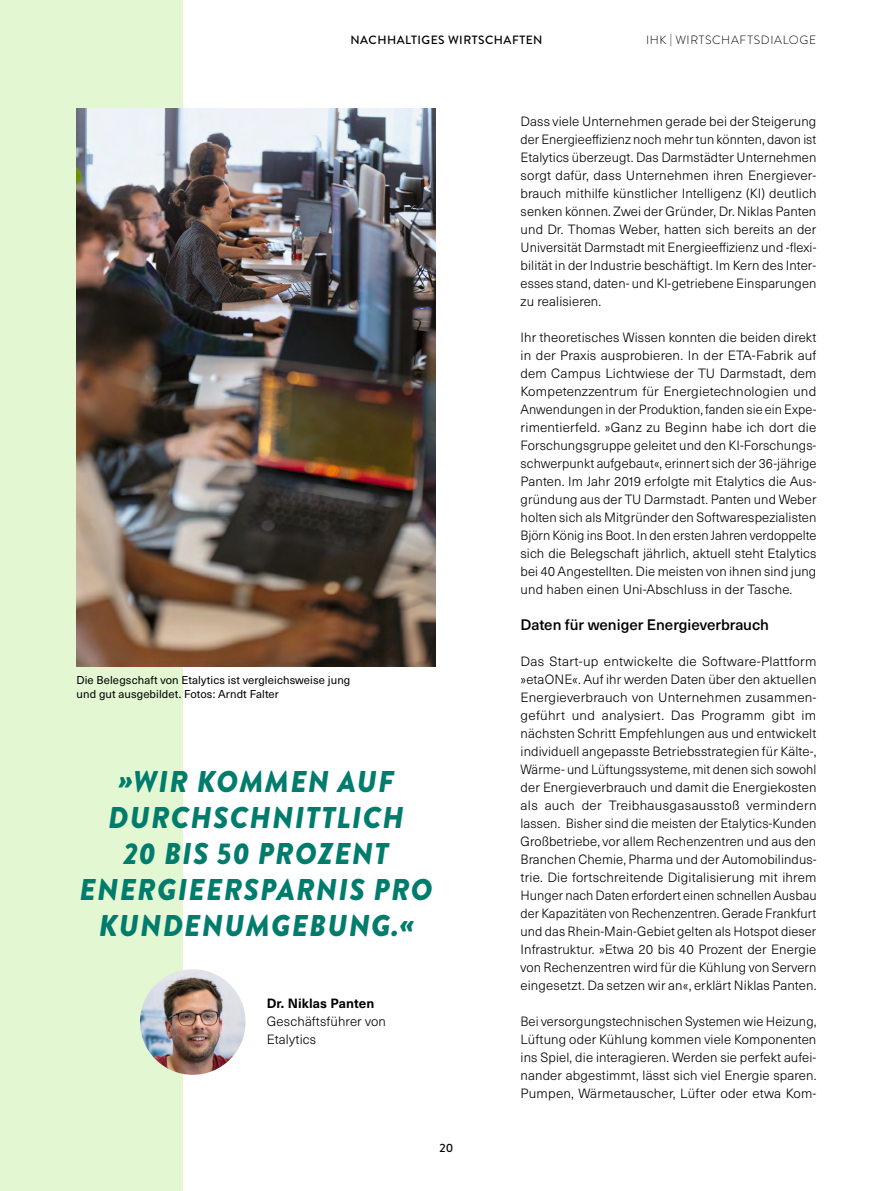
<style>
.page{position:relative;width:893px;height:1191px;background:#fff}
.page>*{position:absolute;margin:0;border:0;box-sizing:border-box;transform-origin:0 0}
.t1{font:italic 900 30px/36px "Brandon Grotesque";letter-spacing:.04em;color:#007c6d;text-align:center}
.t2{font:500 15px "Neue Haas Unica W1 G";color:#000}
.t3{font:300 13.2px/18px "Neue Haas Unica W1 G";letter-spacing:.01em;color:#000;text-align:justify}
.t4{font:700 13.2px "Neue Haas Unica W1 G";letter-spacing:.01em;color:#000}
.t5{font:500 12px "Brandon Grotesque";letter-spacing:.04em;color:#000}
.t6{font:300 12px "Brandon Grotesque";letter-spacing:.055em;color:#000}
.t7{font:11.25px/13.5px "Neue Haas Unica W1 G";letter-spacing:.01em;color:#000}
</style>
<div class="page">
<div style="left:0;top:0;width:182px;height:1191px;background:#e3f7d2"></div>
<img style="left:77px;top:108px;width:359px;height:558px">
<img style="left:140px;top:969px;width:106px;height:105px;border-radius:53px">
<p class="t5" style="left:350px;top:32px;width:194px">NACHHALTIGES WIRTSCHAFTEN</p>
<p class="t6" style="left:646px;top:32px;width:172px">IHK | WIRTSCHAFTSDIALOGE</p>
<p class="t7" style="left:77px;top:673px;width:275px">Die Belegschaft von Etalytics ist vergleichsweise jung und gut ausgebildet. Fotos: Arndt Falter</p>
<h1 class="t1" style="left:80px;top:764px;width:354px">»WIR KOMMEN AUF<br>DURCHSCHNITTLICH<br>20 BIS 50 PROZENT<br>ENERGIEERSPARNIS PRO<br>KUNDENUMGEBUNG.«</h1>
<p class="t4" style="left:267px;top:993px;width:109px">Dr. Niklas Panten</p>
<p class="t3" style="left:267px;top:1012px;width:121px">Geschäftsführer von<br>Etalytics</p>
<p class="t5" style="left:439px;top:1140px;width:16px">20</p>
<p class="t3" style="left:521px;top:112px;width:297px">Dass viele Unternehmen gerade bei der Steigerung der Energieeffizienz noch mehr tun könnten, davon ist Etalytics überzeugt. Das Darmstädter Unternehmen sorgt dafür, dass Unternehmen ihren Energiever&shy;brauch mithilfe künstlicher Intelligenz (KI) deutlich senken können. Zwei der Gründer, Dr. Niklas Panten und Dr. Thomas Weber, hatten sich bereits an der Universität Darmstadt mit Energieeffizienz und -flexi&shy;bilität in der Industrie beschäftigt. Im Kern des Inter&shy;esses stand, daten- und KI-getriebene Ein sparungen zu realisieren.</p>
<p class="t3" style="left:521px;top:328px;width:298px">Ihr theoretisches Wissen konnten die beiden direkt in der Praxis ausprobieren. In der ETA-Fabrik auf dem Campus Lichtwiese der TU Darmstadt, dem Kompetenzzentrum für Energietechnologien und Anwendungen in der Produktion, fanden sie ein Expe&shy;rimentierfeld. »Ganz zu Beginn habe ich dort die Forschungsgruppe geleitet und den KI-Forschungs&shy;schwerpunkt aufgebaut«, erinnert sich der 36-jährige Panten. Im Jahr 2019 erfolgte mit Etalytics die Aus&shy;gründung aus der TU Darmstadt. Panten und Weber holten sich als Mitgründer den Softwarespezialisten Björn König ins Boot. In den ersten Jahren verdoppelte sich die Belegschaft jährlich, aktuell steht Etalytics bei 40 Angestellten. Die meisten von ihnen sind jung und haben einen Uni-Abschluss in der Tasche.</p>
<p class="t2" style="left:521px;top:613px;width:250px">Daten für weniger Energieverbrauch</p>
<p class="t3" style="left:521px;top:652px;width:298px">Das Start-up entwickelte die Software-Plattform »etaONE«. Auf ihr werden Daten über den aktuellen Energieverbrauch von Unternehmen zusammen&shy;geführt und analysiert. Das Programm gibt im nächsten Schritt Empfehlungen aus und entwickelt individuell angepasste Betriebsstrategien für Kälte-, Wärme- und Lüftungssysteme, mit denen sich sowohl der Energieverbrauch und damit die Energiekosten als auch der Treibhausgasausstoß vermindern lassen. Bisher sind die meisten der Etalytics-Kunden Großbetriebe, vor allem Rechenzentren und aus den Branchen Chemie, Pharma und der Automobilindus&shy;trie. Die fortschreitende Digitalisierung mit ihrem Hunger nach Daten erfordert einen schnellen Ausbau der Kapazitäten von Rechenzentren. Gerade Frankfurt und das Rhein-Main-Gebiet gelten als Hotspot dieser Infrastruktur. »Etwa 20 bis 40 Prozent der Energie von Rechenzentren wird für die Kühlung von Servern eingesetzt. Da setzen wir an«, erklärt Niklas Panten.</p>
<p class="t3" style="left:521px;top:1012px;width:297px">Bei versorgungstechnischen Systemen wie Heizung, Lüftung oder Kühlung kommen viele Komponenten ins Spiel, die interagieren. Werden sie perfekt aufei&shy;nander abgestimmt, lässt sich viel Energie sparen.<br>Pumpen, Wärmetauscher, Lüfter oder etwa Kom-</p>
</div>
